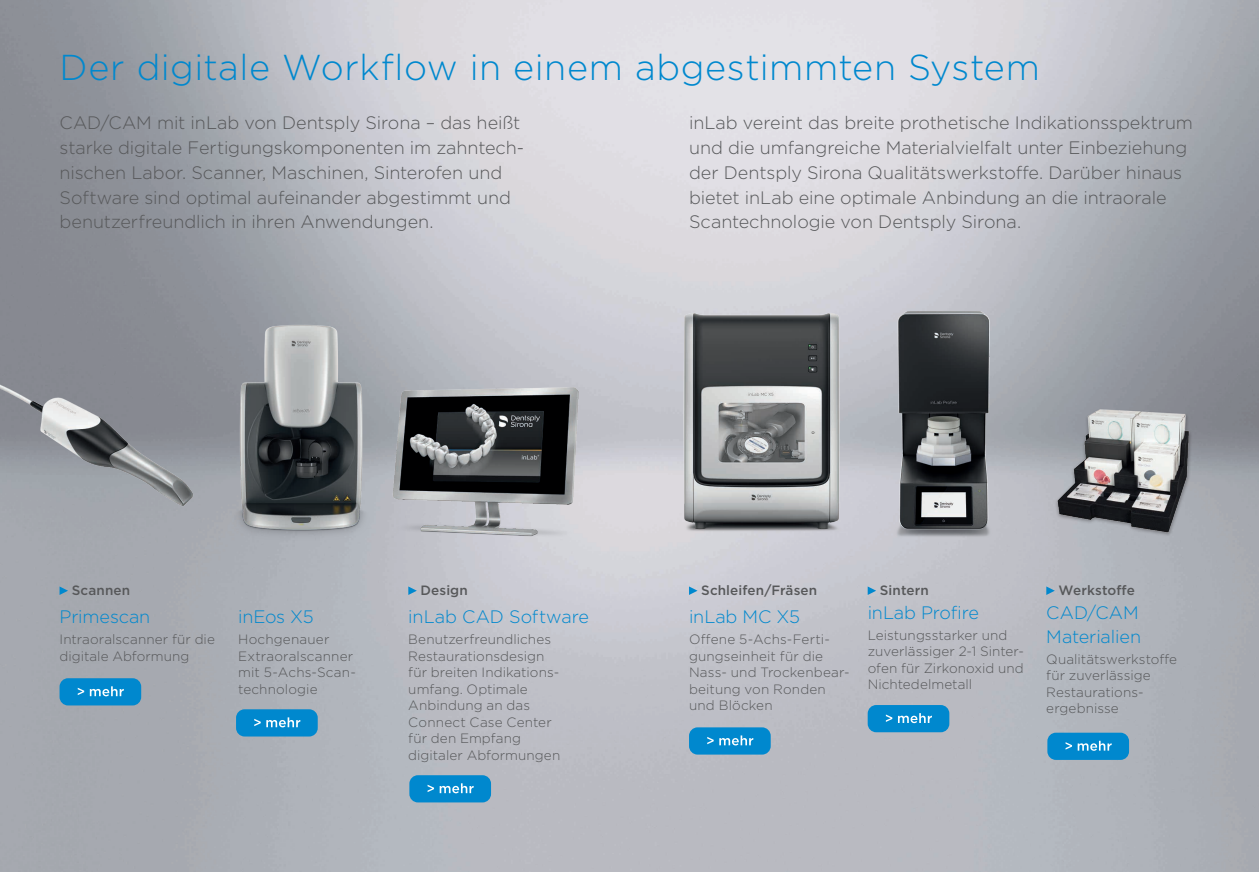
<style>
.page{position:relative;width:1259px;height:872px;background:#fff}
.page>*{position:absolute;margin:0;border:0;box-sizing:border-box;transform-origin:0 0}
.t1{font:300 36px "Gotham";letter-spacing:.015em;color:#0088ce}
.t2{font:300 18px/24.8px "Gotham";letter-spacing:-.005em;color:#57585a}
.t3{font:300 18px/24px "Gotham";letter-spacing:-.005em;color:#0088ce}
.t4{font:300 13.5px/16.5px "Gotham";letter-spacing:.005em;color:#57585a}
.t5{font:500 13.5px "Gotham";letter-spacing:.005em;color:#57585a}
</style>
<div class="page">
<img style="left:0;top:0;width:1259px;height:872px">
<img style="left:206px;top:298px;width:198px;height:252px">
<svg style="left:689px;top:586px;width:8px;height:9px"></svg>
<svg style="left:867px;top:586px;width:9px;height:9px"></svg>
<svg style="left:1046px;top:586px;width:8px;height:9px"></svg>
<svg style="left:60px;top:586px;width:8px;height:9px"></svg>
<svg style="left:408px;top:586px;width:9px;height:9px"></svg>
<img style="left:0;top:316px;width:254px;height:237px">
<img style="left:883px;top:295px;width:139px;height:264px">
<div style="left:60px;top:678px;width:81px;height:27px;background:#0088ce;border-radius:9px"></div>
<svg style="left:78px;top:686px;width:46px;height:10px"></svg>
<div style="left:236px;top:709px;width:82px;height:27px;background:#0088ce;border-radius:9px"></div>
<svg style="left:254px;top:717px;width:46px;height:10px"></svg>
<div style="left:409px;top:775px;width:82px;height:27px;background:#0088ce;border-radius:9px"></div>
<svg style="left:427px;top:783px;width:47px;height:10px"></svg>
<div style="left:689px;top:727px;width:81px;height:27px;background:#0088ce;border-radius:9px"></div>
<svg style="left:707px;top:735px;width:46px;height:10px"></svg>
<div style="left:1047px;top:732px;width:82px;height:28px;background:#0088ce;border-radius:9px"></div>
<svg style="left:1065px;top:740px;width:46px;height:11px"></svg>
<div style="left:867px;top:705px;width:82px;height:27px;background:#0088ce;border-radius:9px"></div>
<svg style="left:886px;top:713px;width:46px;height:10px"></svg>
<div style="left:1054px;top:408px;width:138px;height:129px;background:#231f20;opacity:.4"></div>
<img style="left:1050px;top:405px;width:139px;height:133px">
<img style="left:676px;top:303px;width:168px;height:233px">
<img style="left:367px;top:364px;width:232px;height:201px">
<h1 class="t1" style="left:60px;top:44px;width:981px">Der digitale Workflow in einem abgestimmten System</h1>
<p class="t2" style="left:60px;top:110px;width:466px">CAD/CAM mit inLab von Dentsply Sirona – das heißt starke digitale Fertigungskomponenten im zahntech&shy;nischen Labor. Scanner, Maschinen, Sinterofen und Software sind optimal aufeinander abgestimmt und benutzerfreundlich in ihren Anwendungen.</p>
<p class="t2" style="left:689px;top:110px;width:505px">inLab vereint das breite prothetische Indikationsspektrum und die umfangreiche Materialvielfalt unter Einbeziehung der Dentsply Sirona Qualitätswerkstoffe. Darüber hinaus bietet inLab eine optimale Anbindung an die intraorale Scantechnologie von Dentsply Sirona.</p>
<p class="t5" style="left:72px;top:581px;width:60px">Scannen</p>
<h2 class="t3" style="left:60px;top:604px;width:92px">Primescan</h2>
<p class="t4" style="left:60px;top:630px;width:157px">Intraoralscanner für die digitale Abformung</p>
<h2 class="t3" style="left:238px;top:604px;width:77px">inEos X5</h2>
<p class="t4" style="left:238px;top:630px;width:119px">Hochgenauer<br>Extraoralscanner mit 5-Achs-Scan&shy;technologie</p>
<p class="t5" style="left:420px;top:581px;width:49px">Design</p>
<h2 class="t3" style="left:408px;top:604px;width:182px">inLab CAD Software</h2>
<p class="t4" style="left:408px;top:630px;width:153px">Benutzerfreundliches<br>Restaurationsdesign für breiten Indikations&shy;umfang. Optimale<br>Anbindung an das<br>Connect Case Center für den Empfang digitaler Abformungen</p>
<p class="t5" style="left:701px;top:581px;width:117px">Schleifen/Fräsen</p>
<h2 class="t3" style="left:689px;top:604px;width:112px">inLab MC X5</h2>
<p class="t4" style="left:689px;top:630px;width:162px">Offene 5-Achs-Ferti&shy;gungseinheit für die<br>Nass- und Trockenbear&shy;beitung von Ronden und Blöcken</p>
<p class="t5" style="left:880px;top:581px;width:50px">Sintern</p>
<h2 class="t3" style="left:867px;top:600px;width:113px">inLab Profire</h2>
<p class="t4" style="left:867px;top:626px;width:158px">Leistungsstarker und zuverlässiger 2-1 Sinter&shy;ofen für Zirkonoxid und<br>Nichtedelmetall</p>
<p class="t5" style="left:1058px;top:581px;width:78px">Werkstoffe</p>
<h2 class="t3" style="left:1046px;top:600px;width:96px">CAD/CAM<br>Materialien</h2>
<p class="t4" style="left:1046px;top:650px;width:132px">Qualitätswerkstoffe für zuverlässige<br>Restaurations&shy;ergebnisse</p>
</div>
